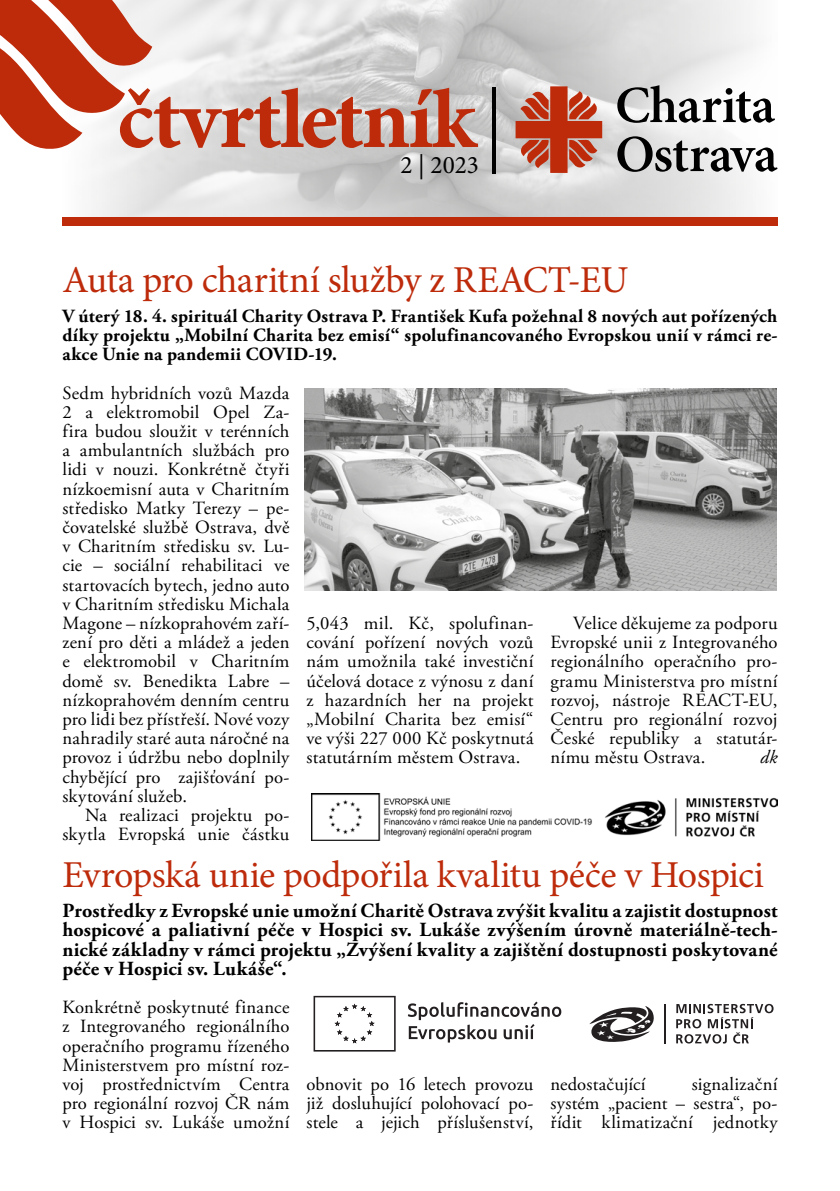
<style>
.page{position:relative;width:840px;height:1191px;background:#fff}
.page>*{position:absolute;margin:0;border:0;box-sizing:border-box;transform-origin:0 0}
.t1{font:84.8px "Minion Pro Bold Capt";letter-spacing:-.02em;color:#bd2b0b}
.t2{font:38px "Minion Pro";letter-spacing:-.015em;color:#bd2b0b}
.t3{font:25.2px "Minion Pro";color:#000}
.t4{font:700 20px/19.2px "Adobe Garamond Pro";letter-spacing:.01em;color:#000;text-align:justify}
.t5{font:18.6px/19.2px "Adobe Garamond Pro";letter-spacing:.01em;color:#000;text-align:justify}
.t6{font:700 18.6px/19.2px "Adobe Garamond Pro";letter-spacing:.01em;color:#000;text-align:justify}
.t7{font:italic 18.6px "Adobe Garamond Pro";color:#000}
</style>
<div class="page">
<img style="left:91px;top:0;width:684px;height:217px">
<svg style="left:0;top:0;width:152px;height:153px"></svg>
<svg style="left:617px;top:136px;width:160px;height:36px"></svg>
<svg style="left:617px;top:85px;width:157px;height:38px"></svg>
<svg style="left:515px;top:86px;width:87px;height:87px;background:#c56d59"></svg>
<hr style="left:492px;top:87px;width:3px;height:87px;background:#000">
<div style="left:62px;top:217px;width:715px;height:9px;background:#bd2b0b"></div>
<img style="left:305px;top:389px;width:470px;height:201px">
<img style="left:311px;top:793px;width:466px;height:47px">
<hr style="left:664px;top:1004px;width:1px;height:39px;background:#231f20">
<svg style="left:676px;top:1004px;width:97px;height:39px"></svg>
<svg style="left:589px;top:1006px;width:65px;height:36px"></svg>
<svg style="left:313px;top:995px;width:82px;height:56px"></svg>
<svg style="left:407px;top:1001px;width:154px;height:41px"></svg>
<h1 class="t1" style="left:117px;top:59px;width:360px">čtvrtletník</h1>
<h3 class="t3" style="left:400px;top:148px;width:80px">2 | 2023</h3>
<h2 class="t2" style="left:62px;top:254px;width:567px">Auta pro charitní služby z REACT-EU</h2>
<p class="t6" style="left:62px;top:306px;width:716px">V úterý 18. 4. spirituál Charity Ostrava P. František Kufa požehnal 8 nových aut pořízených díky projektu „Mobilní Charita bez emisí“ spolufinancovaného Evropskou unií v rámci re&shy;akce Unie na pandemii COVID-19.</p>
<p class="t5" style="left:62px;top:384px;width:228px">Sedm hybridních vozů Mazda 2 a elektromobil Opel Za&shy;fira budou sloužit v terénních a ambulantních službách pro lidi v nouzi. Konkrétně čtyři nízkoemisní auta v Charitním středisko Matky Terezy – pe&shy;čovatelské službě Ostrava, dvě v Charitním středisku sv. Lu&shy;cie – sociální rehabilitaci ve startovacích bytech, jedno auto v Charitním středisku Michala Magone – nízkoprahovém zaří&shy;zení pro děti a mládež a jeden e elektromobil v Charitním domě sv. Benedikta Labre – nízkoprahovém denním centru pro lidi bez přístřeší. Nové vozy nahradily staré auta náročné na provoz i údržbu nebo doplnily chybějící pro zajišťování po&shy;skytování služeb.</p>
<p class="t5" style="left:62px;top:806px;width:228px;text-align:right">Na realizaci projektu po&shy;skytla Evropská unie částku</p>
<p class="t5" style="left:306px;top:614px;width:228px">5,043 mil. Kč, spolufinan&shy;cování pořízení nových vozů nám umožnila také investiční účelová dotace z výnosu z daní z hazardních her na projekt „Mobilní Charita bez emisí“ ve výši 227 000 Kč poskytnutá statutárním městem Ostrava.</p>
<p class="t5" style="left:550px;top:614px;width:228px;text-indent:23px">Velice děkujeme za podporu Evropské unii z Integrovaného regionálního operačního pro&shy;gramu Ministerstva pro místní rozvoj, nástroje REACT-EU, Centru pro regionální rozvoj České republiky a statutár&shy;nímu městu Ostrava.</p>
<p class="t7" style="left:759px;top:746px;width:19px">dk</p>
<h2 class="t2" style="left:62px;top:849px;width:702px">Evropská unie podpořila kvalitu péče v Hospici</h2>
<p class="t4" style="left:62px;top:901px;width:716px">Prostředky z Evropské unie umožní Charitě Ostrava zvýšit kvalitu a zajistit dostupnost hospicové a paliativní péče v Hospici sv. Lukáše zvýšením úrovně materiálně-tech&shy;nické základny v rámci projektu „Zvýšení kvality a zajištění dostupnosti poskytované péče v Hospici sv. Lukáše“.</p>
<p class="t5" style="left:62px;top:998px;width:228px">Konkrétně poskytnuté finance z Integrovaného regionálního operačního programu řízeného Ministerstvem pro místní roz&shy;voj prostřednictvím Centra pro regionální rozvoj ČR nám v Hospici sv. Lukáše umožní</p>
<p class="t5" style="left:306px;top:1075px;width:228px">obnovit po 16 letech provozu již dosluhující polohovací po&shy;stele a jejich příslušenství,</p>
<p class="t5" style="left:550px;top:1075px;width:96px">nedostačující</p>
<p class="t5" style="left:550px;top:1075px;width:228px;text-indent:141px">signalizační systém „pacient – sestra“, po&shy;řídit klimatizační jednotky</p>
</div>
